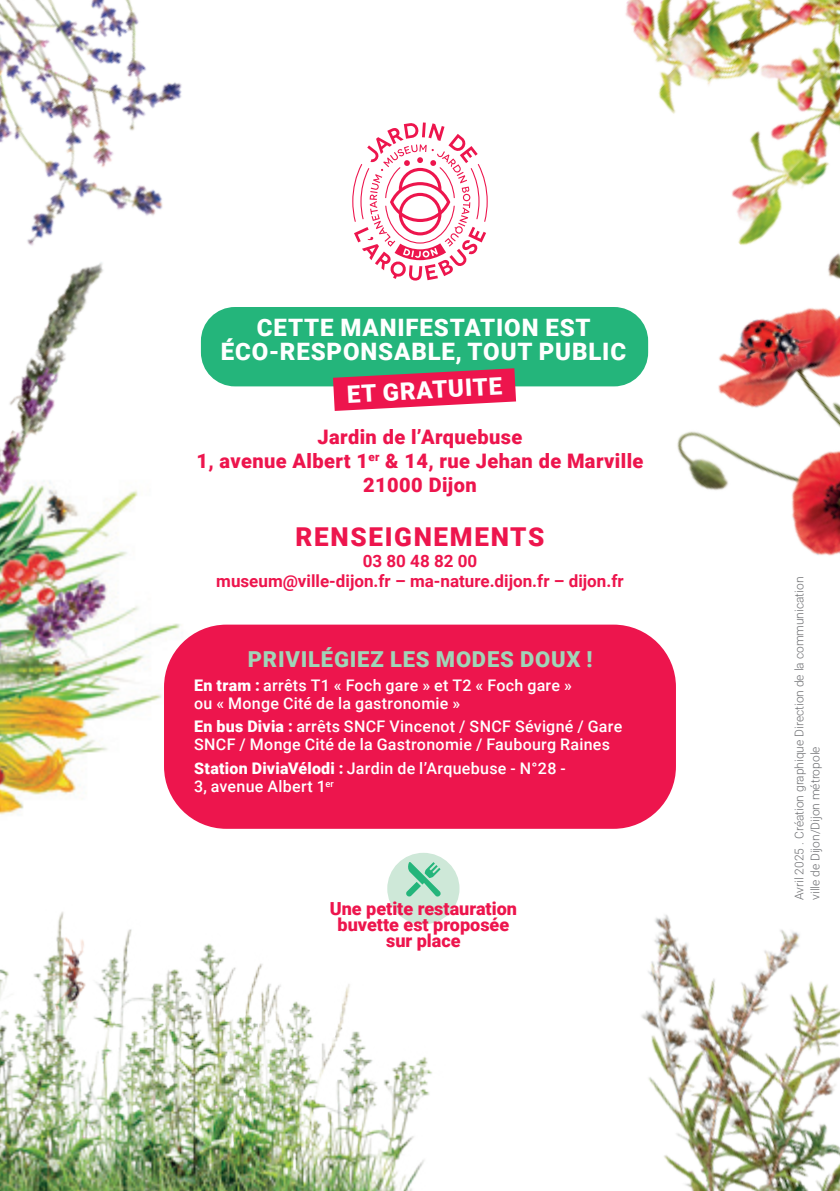
<style>
.page{position:relative;width:840px;height:1191px;background:#fff}
.page>*{position:absolute;margin:0;border:0;box-sizing:border-box;transform-origin:0 0}
.rubrique_rouge{font:900 26px "Roboto";letter-spacing:.065em;color:#ed154d}
.rubrique_rouge-2{font:900 24px/24px "Roboto";letter-spacing:.035em;color:#fff;text-align:center}
.texte_courant{font:900 22px "Roboto";letter-spacing:.035em;color:#a0d5b8}
.rubrique_rouge-3{font:900 20px/24px "Roboto";letter-spacing:.02em;color:#ed154d;text-align:center}
.rubrique_rouge-4{font:900 18px/15.8px "Roboto";color:#ed154d;text-align:center}
.texte_courant-2{font:700 17px "Roboto";color:#ed154d}
.t1{font:500 16px/18px "Roboto";letter-spacing:.015em;color:#fff}
.par_qui{font:300 12px/16px "Roboto";color:#6c6d70}
.s1{font-weight:900}
</style>
<div class="page">
<img style="left:0;top:546px;width:197px;height:276px">
<img style="left:0;top:309px;width:138px;height:237px">
<div style="left:164px;top:624px;width:511px;height:205px;background:#ed154d;border-radius:62px"></div>
<img style="left:625px;top:0;width:214px;height:180px">
<img style="left:0;top:0;width:229px;height:309px">
<img style="left:616px;top:180px;width:223px;height:454px">
<svg style="left:352px;top:122px;width:135px;height:159px"></svg>
<div style="left:201px;top:307px;width:446px;height:79px;background:#24b57b;border-radius:34px"></div>
<svg style="left:333px;top:368px;width:183px;height:43px"></svg>
<div style="left:387px;top:852px;width:72px;height:72px;background:#cee8d8;border-radius:50%"></div>
<svg style="left:408px;top:862px;width:33px;height:24px"></svg>
<img style="left:641px;top:914px;width:198px;height:277px">
<img style="left:709px;top:291px;width:114px;height:98px">
<img style="left:0;top:886px;width:460px;height:305px">
<p class="rubrique_rouge-2" style="left:221px;top:315px;width:406px">CETTE MANIFESTATION EST<br>ÉCO-RESPONSABLE, TOUT PUBLIC</p>
<p class="rubrique_rouge-2" style="left:346px;top:381px;width:157px;rotate:-3deg">ET GRATUITE</p>
<p class="rubrique_rouge-3" style="left:317px;top:424px;width:206px">Jardin de l’Arquebuse</p>
<p class="rubrique_rouge-3" style="left:196px;top:448px;width:448px">1, avenue Albert 1<sup>er</sup> &amp; 14, rue Jehan de Marville<br>21000 Dijon</p>
<p class="rubrique_rouge" style="left:295px;top:519px;width:250px">RENSEIGNEMENTS</p>
<p class="texte_courant-2" style="left:362px;top:549px;width:116px">03 80 48 82 00</p>
<p class="texte_courant-2" style="left:216px;top:569px;width:409px">museum@ville-dijon.fr – ma-nature.dijon.fr – dijon.fr</p>
<p class="texte_courant" style="left:248px;top:643px;width:346px">PRIVILÉGIEZ LES MODES DOUX !</p>
<p class="t1" style="left:194px;top:675px;width:379px"><span class="s1">En tram :</span> arrêts T1 « Foch gare » et T2 « Foch gare » ou « Monge Cité de la gastronomie »</p>
<p class="t1" style="left:194px;top:717px;width:429px"><span class="s1">En bus Divia :</span> arrêts SNCF Vincenot / SNCF Sévigné / Gare<br>SNCF / Monge Cité de la Gastronomie / Faubourg Raines</p>
<p class="t1" style="left:194px;top:758px;width:373px"><span class="s1">Station DiviaVélodi :</span> Jardin de l’Arquebuse - N°28 -<br>3, avenue Albert 1<sup>er</sup></p>
<p class="rubrique_rouge-4" style="left:329px;top:900px;width:188px">Une petite restauration buvette est proposée sur place</p>
<p class="par_qui" style="left:790px;top:900px;width:324px;rotate:-90deg">Avril 2025 . Création graphique Direction de la communication ville de Dijon/Dijon métropole</p>
</div>
